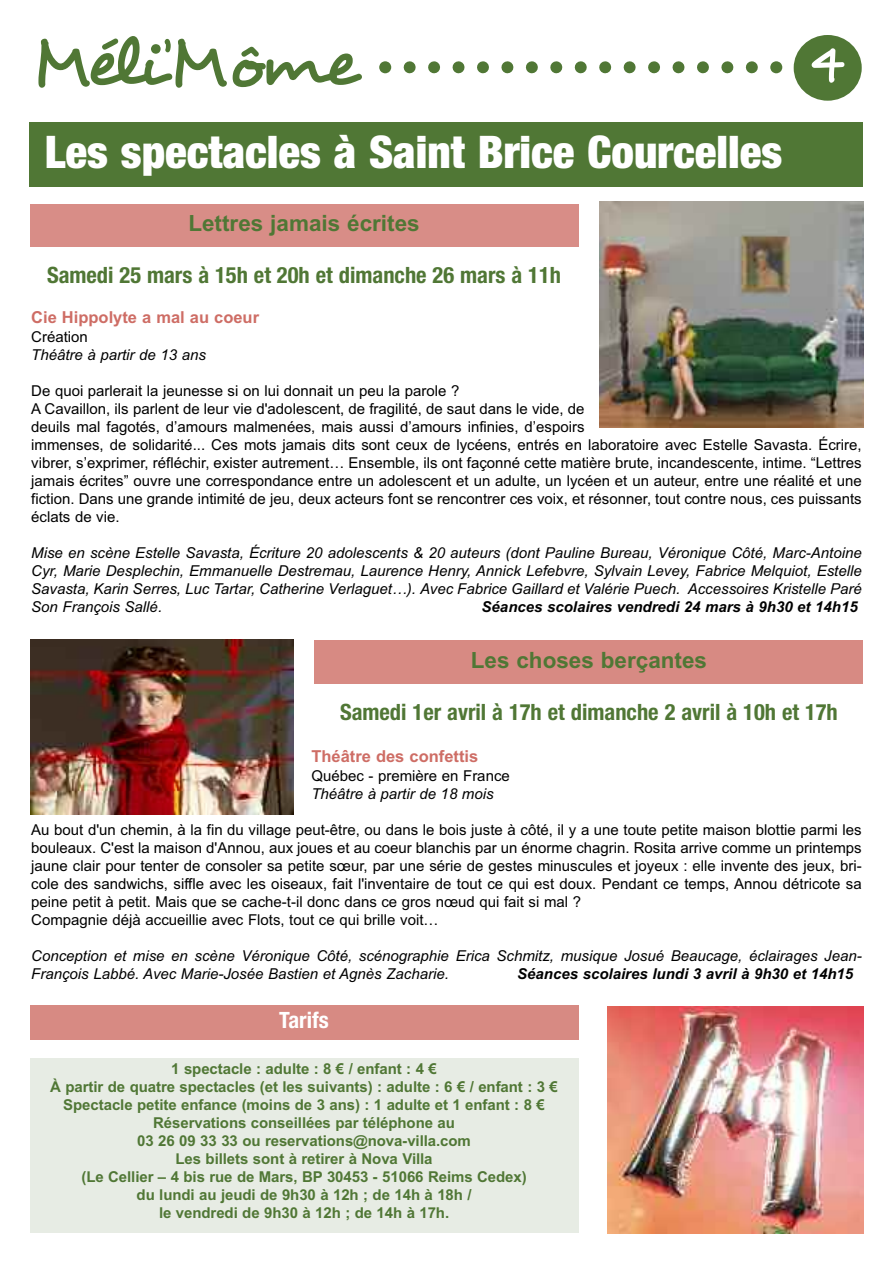
<style>
.page{position:relative;width:893px;height:1263px;background:#fff}
.page>*{position:absolute;margin:0;border:0;box-sizing:border-box;transform-origin:0 0}
.t1{font:72px "Desyrel";letter-spacing:-.045em;color:#507735}
.t2{font:54px "Desyrel";color:#fff}
.t3{font:900 condensed 45px "Helvetica Neue";color:#fff}
.t4{font:700 condensed 22.5px "Helvetica Neue";color:#507735}
.t5{font:700 22.5px "Arial";color:#507735}
.t6{font:700 condensed 22.5px "Helvetica Neue";color:#fff}
.t7{font:700 16.5px "Arial";color:#ce6d65}
.t8{font:15px/18px "Arial";color:#000}
.t9{font:italic 15px/18px "Arial";color:#000;text-align:justify}
.t10{font:700 15px/18px "Arial";letter-spacing:-.005em;color:#507735;text-align:center}
.t11{font:italic 700 15px "Arial";color:#000}
</style>
<div class="page">
<div style="left:30px;top:1005px;width:548px;height:34px;background:#d78a83"></div>
<div style="left:30px;top:204px;width:548px;height:42px;background:#d88d87"></div>
<div style="left:315px;top:640px;width:548px;height:44px;background:#d78a83"></div>
<img style="left:600px;top:201px;width:263px;height:227px">
<div style="left:30px;top:1058px;width:548px;height:175px;background:#e7ece4"></div>
<div style="left:30px;top:122px;width:833px;height:65px;background:#507735"></div>
<div style="left:794px;top:35px;width:68px;height:66px;background:#507735;border-radius:50%"></div>
<svg style="left:403px;top:61px;width:379px;height:12px"></svg>
<svg style="left:379px;top:61px;width:12px;height:12px"></svg>
<img style="left:607px;top:1007px;width:256px;height:226px">
<img style="left:31px;top:640px;width:262px;height:174px">
<h1 class="t1" style="left:31px;top:17px;width:328px">Méli’Môme</h1>
<h3 class="t3" style="left:45px;top:115px;width:739px">Les spectacles à Saint Brice Courcelles</h3>
<h3 class="t5" style="left:188px;top:210px;width:233px">Lettres jamais écrites</h3>
<h3 class="t4" style="left:47px;top:256px;width:516px">Samedi 25 mars à 15h et 20h et dimanche 26 mars à 11h</h3>
<h2 class="t2" style="left:809px;top:25px;width:35px">4</h2>
<p class="t7" style="left:31px;top:307px;width:229px">Cie Hippolyte a mal au coeur</p>
<p class="t8" style="left:31px;top:327px;width:58px">Création</p>
<p class="t9" style="left:31px;top:345px;width:176px">Théâtre à partir de 13 ans</p>
<p class="t8" style="left:31px;top:381px;width:832px">De quoi parlerait la jeunesse si on lui donnait un peu la parole ?<br>A Cavaillon, ils parlent de leur vie d'adolescent, de fragilité, de saut dans le vide, de<br>deuils mal fagotés, d’amours malmenées, mais aussi d’amours infinies, d’espoirs<br>immenses, de solidarité... Ces mots jamais dits sont ceux de lycéens, entrés en laboratoire avec Estelle Savasta. Écrire, vibrer, s’exprimer, réfléchir, exister autrement… Ensemble, ils ont façonné cette matière brute, incandescente, intime. “Lettres jamais écrites” ouvre une correspondance entre un adolescent et un adulte, un lycéen et un auteur, entre une réalité et une fiction. Dans une grande intimité de jeu, deux acteurs font se rencontrer ces voix, et résonner, tout contre nous, ces puissants éclats de vie.</p>
<p class="t9" style="left:31px;top:543px;width:832px">Mise en scène Estelle Savasta, Écriture 20 adolescents &amp; 20 auteurs (dont Pauline Bureau, Véronique Côté, Marc-Antoine Cyr, Marie Desplechin, Emmanuelle Destremau, Laurence Henry, Annick Lefebvre, Sylvain Levey, Fabrice Melquiot, Estelle Savasta, Karin Serres, Luc Tartar, Catherine Verlaguet…). Avec Fabrice Gaillard et Valérie Puech. Accessoires Kristelle Paré Son François Sallé.</p>
<p class="t11" style="left:482px;top:598px;width:378px">Séances scolaires vendredi 24 mars à 9h30 et 14h15</p>
<h3 class="t5" style="left:471px;top:647px;width:238px">Les choses berçantes</h3>
<h3 class="t4" style="left:340px;top:693px;width:499px">Samedi 1er avril à 17h et dimanche 2 avril à 10h et 17h</h3>
<p class="t7" style="left:311px;top:747px;width:168px">Théâtre des confettis</p>
<p class="t8" style="left:311px;top:767px;width:200px">Québec - première en France</p>
<p class="t9" style="left:311px;top:785px;width:184px">Théâtre à partir de 18 mois</p>
<p class="t8" style="left:31px;top:821px;width:832px">Au bout d'un chemin, à la fin du village peut-être, ou dans le bois juste à côté, il y a une toute petite maison blottie parmi les bouleaux. C'est la maison d'Annou, aux joues et au coeur blanchis par un énorme chagrin. Rosita arrive comme un printemps jaune clair pour tenter de consoler sa petite sœur, par une série de gestes minuscules et joyeux : elle invente des jeux, bri&shy;cole des sandwichs, siffle avec les oiseaux, fait l'inventaire de tout ce qui est doux. Pendant ce temps, Annou détricote sa peine petit à petit. Mais que se cache-t-il donc dans ce gros nœud qui fait si mal ?<br>Compagnie déjà accueillie avec Flots, tout ce qui brille voit…</p>
<p class="t9" style="left:31px;top:947px;width:831px">Conception et mise en scène Véronique Côté, scénographie Erica Schmitz, musique Josué Beaucage, éclairages Jean-<br>François Labbé. Avec Marie-Josée Bastien et Agnès Zacharie.</p>
<p class="t11" style="left:517px;top:965px;width:338px">Séances scolaires lundi 3 avril à 9h30 et 14h15</p>
<h3 class="t6" style="left:279px;top:1001px;width:51px">Tarifs</h3>
<p class="t10" style="left:50px;top:1060px;width:509px">1 spectacle : adulte : 8 € / enfant : 4 €<br>À partir de quatre spectacles (et les suivants) : adulte : 6 € / enfant : 3 € Spectacle petite enfance (moins de 3 ans) : 1 adulte et 1 enfant : 8 € Réservations conseillées par téléphone au<br>03 26 09 33 33 ou reservations@nova-villa.com<br>Les billets sont à retirer à Nova Villa<br>(Le Cellier – 4 bis rue de Mars, BP 30453 - 51066 Reims Cedex)<br>du lundi au jeudi de 9h30 à 12h ; de 14h à 18h /<br>le vendredi de 9h30 à 12h ; de 14h à 17h.</p>
</div>
